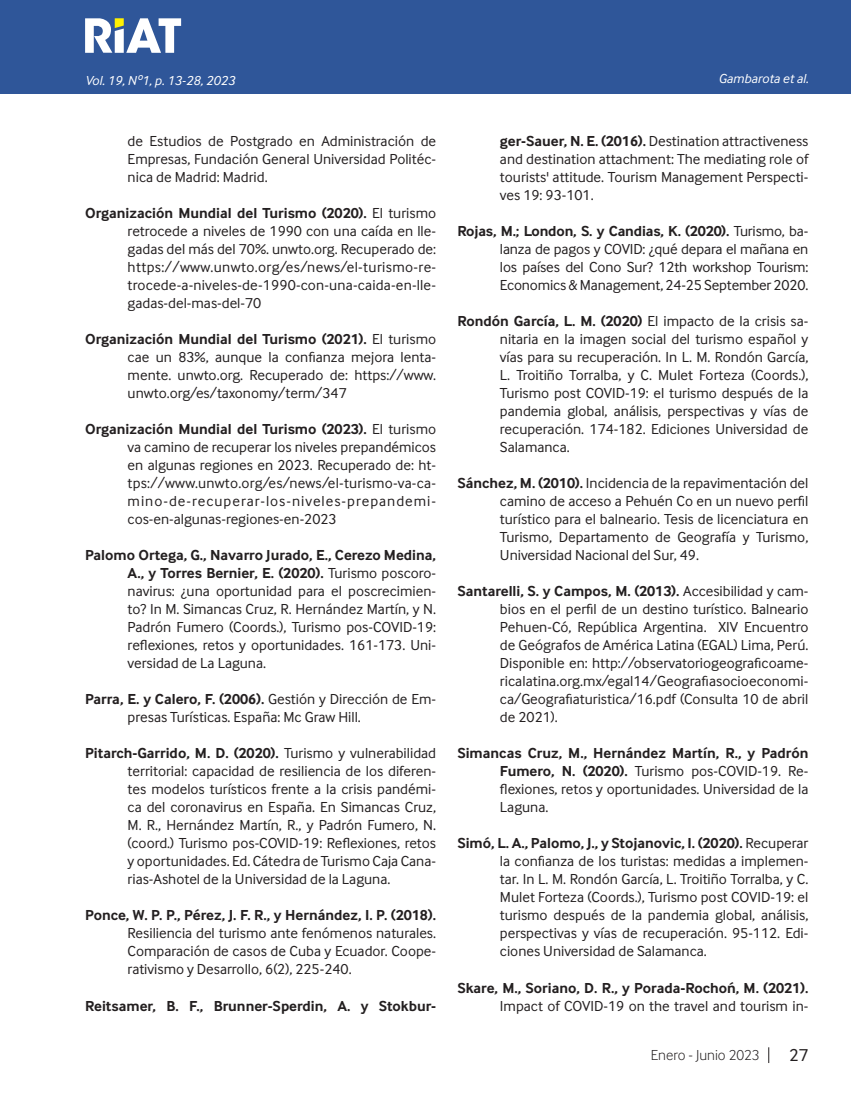
<style>
.page{position:relative;width:851px;height:1106px;background:#fff}
.page>*{position:absolute;margin:0;border:0;box-sizing:border-box;transform-origin:0 0}
.t1{font:18px "Inter Face";color:#231f20}
.Cuerpo_de_Texto{font:15px/18px "Inter Face";color:#231f20;text-align:justify}
.Cuerpo_de_Texto-2{font:700 15px/18px "Inter Face";color:#231f20;text-align:right}
.t2{font:300 15px "Inter Face";color:#231f20}
.Cuño_de_pagina{font:italic 13.5px "Inter Face";color:#fff}
.s1{font-weight:700}
.s2{font-weight:400}
</style>
<div class="page">
<div style="left:0;top:0;width:850px;height:94px;background:#2f5699"></div>
<svg style="left:768px;top:1047px;width:1px;height:16px"></svg>
<svg style="left:85px;top:18px;width:96px;height:35px"></svg>
<p class="Cuño_de_pagina" style="left:85px;top:72px;width:151px">Vol. 19, Nº1, p. 13-28, 2023</p>
<p class="Cuño_de_pagina" style="left:718px;top:71px;width:91px">Gambarota et al.</p>
<p class="Cuerpo_de_Texto" style="left:128px;top:132px;width:310px">de Estudios de Postgrado en Administración de Empresas, Fundación General Universidad Politéc&shy;nica de Madrid: Madrid.</p>
<p class="Cuerpo_de_Texto" style="left:128px;top:204px;width:310px;text-indent:-43px"><span class="s1">Organización Mundial del Turismo (2020).</span> El turismo retrocede a niveles de 1990 con una caída en lle&shy;gadas del más del 70%. unwto.org. Recuperado de: https://www.unwto.org/es/news/el-turismo-re&shy;trocede-a-niveles-de-1990-con-una-caida-en-lle&shy;gadas-del-mas-del-70</p>
<p class="Cuerpo_de_Texto" style="left:128px;top:330px;width:310px;text-indent:-43px"><span class="s1">Organización Mundial del Turismo (2021).</span> El turismo cae un 83%, aunque la confianza mejora lenta&shy;mente. unwto.org. Recuperado de: https://www. unwto.org/es/taxonomy/term/347</p>
<p class="Cuerpo_de_Texto" style="left:128px;top:420px;width:310px;text-indent:-43px"><span class="s1">Organización Mundial del Turismo (2023).</span> El turismo va camino de recuperar los niveles prepandémicos en algunas regiones en 2023. Recuperado de: ht&shy;tps://www.unwto.org/es/news/el-turismo-va-ca&shy;mino-de-recuperar-los-niveles-prepandemi&shy;cos-en-algunas-regiones-en-2023</p>
<p class="Cuerpo_de_Texto" style="left:128px;top:546px;width:310px;text-indent:-43px"><span class="s1">Palomo Ortega, G., Navarro Jurado, E., Cerezo Medina, A., y Torres Bernier, E. (2020).</span> Turismo poscoro&shy;navirus: ¿una oportunidad para el poscrecimien&shy;to? In M. Simancas Cruz, R. Hernández Martín, y N.<br>Padrón Fumero (Coords.), Turismo pos-COVID-19: reflexiones, retos y oportunidades. 161-173. Uni&shy;versidad de La Laguna.</p>
<p class="Cuerpo_de_Texto" style="left:128px;top:690px;width:310px;text-indent:-43px"><span class="s1">Parra, E. y Calero, F. (2006).</span> Gestión y Dirección de Em&shy;presas Turísticas. España: Mc Graw Hill.</p>
<p class="Cuerpo_de_Texto" style="left:128px;top:744px;width:310px;text-indent:-43px"><span class="s1">Pitarch-Garrido, M. D. (2020).</span> Turismo y vulnerabilidad territorial: capacidad de resiliencia de los diferen&shy;tes modelos turísticos frente a la crisis pandémi&shy;ca del coronavirus en España. En Simancas Cruz, M. R., Hernández Martín, R., y Padrón Fumero, N. (coord.) Turismo pos-COVID-19: Reflexiones, retos y oportunidades. Ed. Cátedra de Turismo Caja Cana&shy;rias-Ashotel de la Universidad de la Laguna.</p>
<p class="Cuerpo_de_Texto" style="left:128px;top:906px;width:310px;text-indent:-43px"><span class="s1">Ponce, W. P. P., Pérez, J. F. R., y Hernández, I. P. (2018).<br></span>Resiliencia del turismo ante fenómenos naturales.<br>Comparación de casos de Cuba y Ecuador. Coope&shy;rativismo y Desarrollo, 6(2), 225-240.</p>
<p class="Cuerpo_de_Texto-2" style="left:85px;top:996px;width:352px">Reitsamer, B. F., Brunner-Sperdin, A. y Stokbur-</p>
<p class="Cuerpo_de_Texto" style="left:500px;top:132px;width:310px"><span class="s1">ger-Sauer, N. E. (2016).</span> Destination attractiveness and destination attachment: The mediating role of tourists' attitude. Tourism Management Perspecti&shy;ves 19: 93-101.</p>
<p class="Cuerpo_de_Texto" style="left:500px;top:222px;width:310px;text-indent:-43px"><span class="s1">Rojas, M.; London, S. y Candias, K. (2020).</span> Turismo, ba&shy;lanza de pagos y COVID: ¿qué depara el mañana en los países del Cono Sur? 12th workshop Tourism:<br>Economics &amp; Management, 24-25 September 2020.</p>
<p class="Cuerpo_de_Texto" style="left:500px;top:312px;width:310px;text-indent:-43px"><span class="s1">Rondón García, L. M. (2020)</span> El impacto de la crisis sa&shy;nitaria en la imagen social del turismo español y vías para su recuperación. In L. M. Rondón García, L. Troitiño Torralba, y C. Mulet Forteza (Coords.), Turismo post COVID-19: el turismo después de la pandemia global, análisis, perspectivas y vías de recuperación. 174-182. Ediciones Universidad de Salamanca.</p>
<p class="Cuerpo_de_Texto" style="left:500px;top:474px;width:310px;text-indent:-43px"><span class="s1">Sánchez, M. (2010).</span> Incidencia de la repavimentación del camino de acceso a Pehuén Co en un nuevo perfil turístico para el balneario. Tesis de licenciatura en Turismo, Departamento de Geografía y Turismo, Universidad Nacional del Sur, 49.</p>
<p class="Cuerpo_de_Texto" style="left:500px;top:582px;width:310px;text-indent:-43px"><span class="s1">Santarelli, S. y Campos, M. (2013).</span> Accesibilidad y cam&shy;bios en el perfil de un destino turístico. Balneario Pehuen-Có, República Argentina. XIV Encuentro de Geógrafos de América Latina (EGAL) Lima, Perú.<br>Disponible en: http://observatoriogeograficoame&shy;ricalatina.org.mx/egal14/Geografiasocioeconomi&shy;ca/Geografiaturistica/16.pdf (Consulta 10 de abril de 2021).</p>
<p class="Cuerpo_de_Texto" style="left:500px;top:744px;width:310px;text-indent:-43px"><span class="s1">Simancas Cruz, M., Hernández Martín, R., y Padrón Fumero, N. (2020).</span> Turismo pos-COVID-19. Re&shy;flexiones, retos y oportunidades. Universidad de la Laguna.</p>
<p class="Cuerpo_de_Texto" style="left:500px;top:834px;width:310px;text-indent:-43px"><span class="s1">Simó, L. A., Palomo, J., y Stojanovic, I. (2020).</span> Recuperar la confianza de los turistas: medidas a implemen&shy;tar. In L. M. Rondón García, L. Troitiño Torralba, y C.<br>Mulet Forteza (Coords.), Turismo post COVID-19: el turismo después de la pandemia global, análisis, perspectivas y vías de recuperación. 95-112. Edi&shy;ciones Universidad de Salamanca.</p>
<p class="Cuerpo_de_Texto-2" style="left:457px;top:978px;width:352px">Skare, M., Soriano, D. R., y Porada-Rochoń, M. (2021).<br><span class="s2">Impact of COVID-19 on the travel and tourism in-</span></p>
<p class="t2" style="left:651px;top:1046px;width:110px">Enero - Junio 2023</p>
<p class="t1" style="left:789px;top:1045px;width:21px">27</p>
</div>
